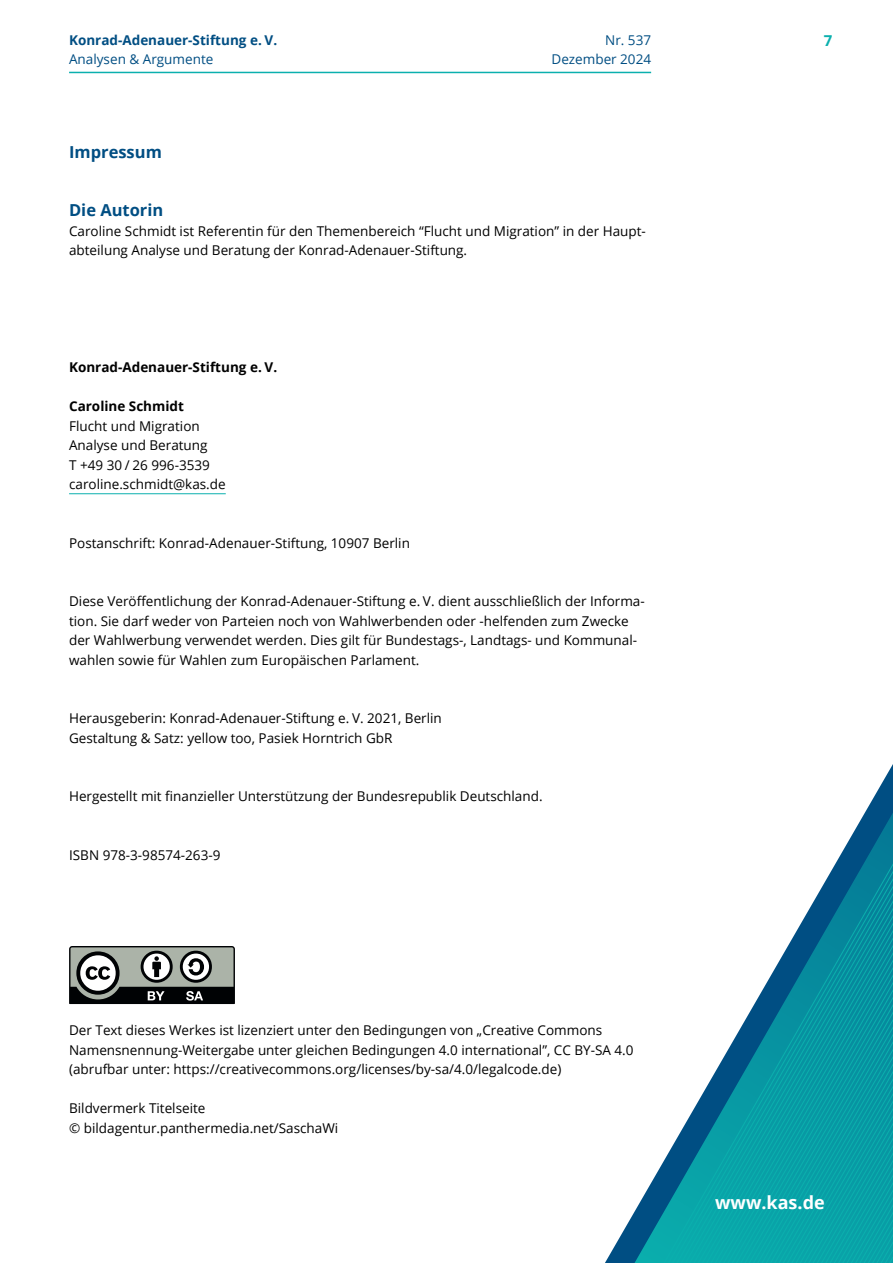
<style>
.page{position:relative;width:893px;height:1263px;background:#fff}
.page>*{position:absolute;margin:0;border:0;box-sizing:border-box;transform-origin:0 0}
.t1{font:700 18px "Open Sans";color:#fff}
.t2{font:700 16.5px "Open Sans";color:#004e83}
.t3{font:700 15px "Open Sans";color:#0bb0ae}
.t4{font:13.5px/19.5px "Open Sans";color:#000}
.t5{font:700 13.5px "Open Sans";color:#000}
.t6{font:13.5px/19.5px "Open Sans";color:#004e83;text-align:right}
.t7{font:700 13.5px "Open Sans";color:#004e83}
</style>
<div class="page">
<svg style="left:627px;top:790px;width:266px;height:473px"></svg>
<hr style="left:69px;top:72px;width:582px;height:1px;background:#0bb0ae">
<hr style="left:69px;top:493px;width:157px;height:1px;background:#0bb0ae">
<svg style="left:69px;top:946px;width:166px;height:58px"></svg>
<p class="t7" style="left:69px;top:30px;width:210px">Konrad-Adenauer-Stiftung e. V.</p>
<p class="t3" style="left:824px;top:30px;width:10px">7</p>
<p class="t6" style="left:69px;top:49px;width:146px">Analysen &amp; Argumente</p>
<p class="t6" style="left:551px;top:30px;width:101px">Nr. 537<br>Dezember 2024</p>
<p class="t2" style="left:69px;top:140px;width:94px">Impressum</p>
<p class="t2" style="left:69px;top:199px;width:96px">Die Autorin</p>
<p class="t4" style="left:69px;top:221px;width:578px">Caroline Schmidt ist Referentin für den Themenbereich “Flucht und Migration” in der Haupt&shy;abteilung Analyse und Beratung der Konrad-Adenauer-Stiftung.</p>
<p class="t5" style="left:69px;top:358px;width:210px">Konrad-Adenauer-Stiftung e. V.</p>
<p class="t5" style="left:69px;top:397px;width:116px">Caroline Schmidt</p>
<p class="t4" style="left:69px;top:416px;width:158px">Flucht und Migration<br>Analyse und Beratung<br>T +49 30 / 26 996-3539 caroline.schmidt@kas.de</p>
<p class="t4" style="left:69px;top:533px;width:342px">Postanschrift: Konrad-Adenauer-Stiftung, 10907 Berlin</p>
<p class="t4" style="left:69px;top:591px;width:577px">Diese Veröffentlichung der Konrad-Adenauer-Stiftung e. V. dient ausschließlich der Informa&shy;tion. Sie darf weder von Parteien noch von Wahlwerbenden oder -helfenden zum Zwecke der Wahlwerbung verwendet werden. Dies gilt für Bundestags-, Landtags- und Kommunal&shy;wahlen sowie für Wahlen zum Europäischen Parlament.</p>
<p class="t4" style="left:69px;top:708px;width:374px">Herausgeberin: Konrad-Adenauer-Stiftung e. V. 2021, Berlin<br>Gestaltung &amp; Satz: yellow too, Pasiek Horntrich GbR</p>
<p class="t4" style="left:69px;top:786px;width:475px">Hergestellt mit finanzieller Unterstützung der Bundesrepublik Deutschland.</p>
<p class="t4" style="left:69px;top:845px;width:153px">ISBN 978-3-98574-263-9</p>
<p class="t4" style="left:69px;top:1020px;width:566px">Der Text dieses Werkes ist lizenziert unter den Bedingungen von „Creative Commons<br>Namensnennung-Weitergabe unter gleichen Bedingungen 4.0 international”, CC BY-SA 4.0 (abrufbar unter: https://creativecommons.org/licenses/by-sa/4.0/legalcode.de)</p>
<p class="t4" style="left:69px;top:1098px;width:271px">Bildvermerk Titelseite<br>© bildagentur.panthermedia.net/SaschaWi</p>
<h1 class="t1" style="left:715px;top:1190px;width:111px">www.kas.de</h1>
</div>
